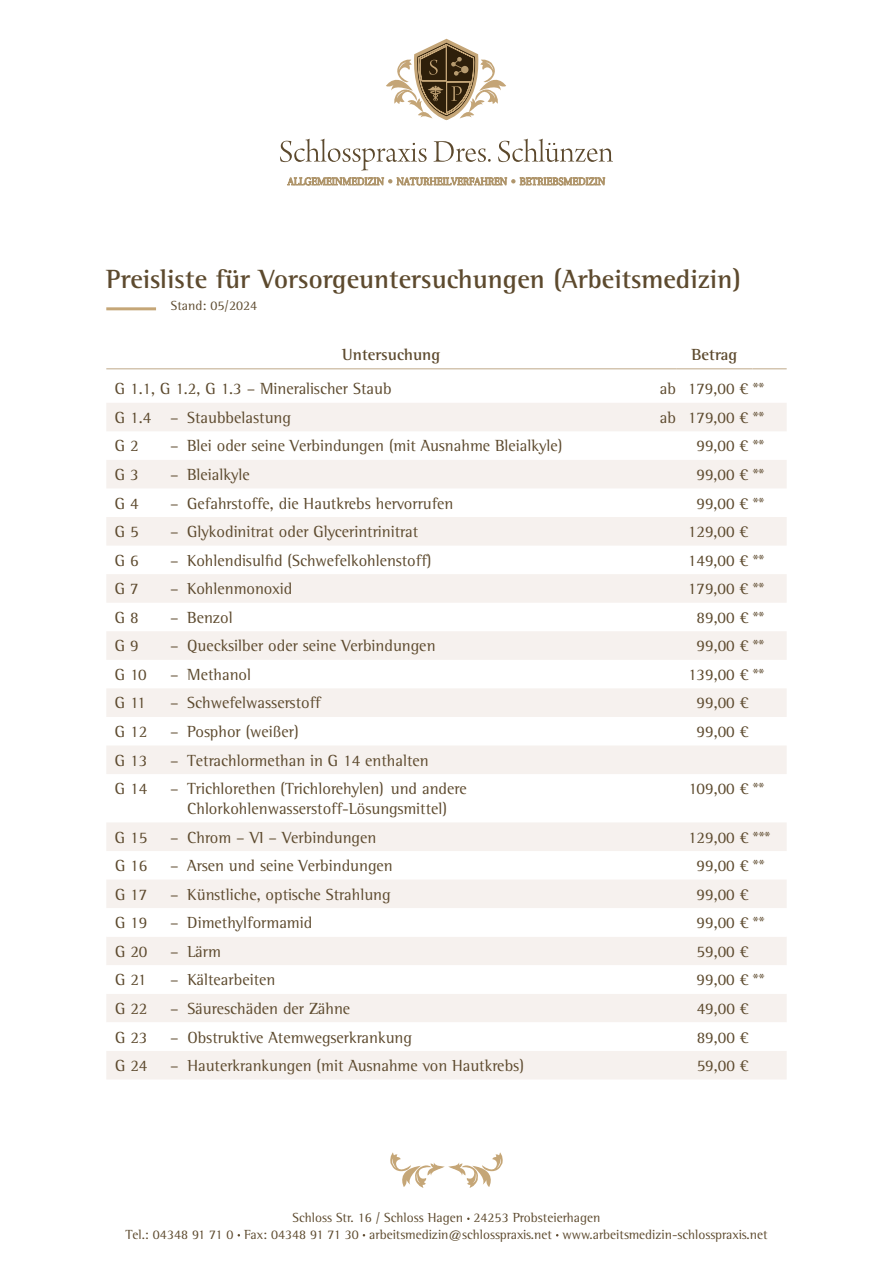
<style>
.page{position:relative;width:893px;height:1263px;background:#fff}
.page>*{position:absolute;margin:0;border:0;box-sizing:border-box;transform-origin:0 0}
.t1{font:700 27px "Rotis Semi Serif Std";color:#5d4a2e}
.t2{font:16.5px/19.8px "Rotis Semi Serif Std";color:#5d4a2e;text-align:center}
.t3{font:700 16.5px "Rotis Semi Serif Std";color:#5d4a2e}
.t4{font:13.5px/16.5px "Rotis Semi Serif Std";color:#5d4a2e;text-align:center}
</style>
<div class="page">
<svg style="left:280px;top:139px;width:147px;height:32px"></svg>
<svg style="left:433px;top:141px;width:58px;height:21px"></svg>
<svg style="left:498px;top:139px;width:115px;height:23px"></svg>
<svg style="left:386px;top:39px;width:120px;height:81px"></svg>
<svg style="left:287px;top:177px;width:318px;height:8px"></svg>
<svg style="left:390px;top:1152px;width:113px;height:36px"></svg>
<svg style="left:106px;top:403px;width:681px;height:676px;fill:#f6f1ee"></svg>
<svg style="left:106px;top:908px;width:681px;height:29px"></svg>
<svg style="left:106px;top:965px;width:681px;height:86px"></svg>
<hr style="left:106px;top:307px;width:50px;height:3px;background:#c5a677">
<hr style="left:106px;top:368px;width:570px;height:1px;background:#d4c5b0">
<hr style="left:676px;top:368px;width:77px;height:1px;background:#d4c5b0">
<hr style="left:753px;top:368px;width:34px;height:1px;background:#d4c5b0">
<h1 class="t1" style="left:106px;top:263px;width:636px">Preisliste für Vorsorgeuntersuchungen (Arbeitsmedizin)</h1>
<p class="t4" style="left:171px;top:297px;width:88px">Stand: 05/2024</p>
<p class="t3" style="left:342px;top:345px;width:100px">Untersuchung</p>
<p class="t3" style="left:691px;top:345px;width:47px">Betrag</p>
<p class="t2" style="left:115px;top:379px;width:278px">G 1.1, G 1.2, G 1.3 – Mineralischer Staub</p>
<p class="t2" style="left:660px;top:379px;width:106px">ab 179,00 € **</p>
<p class="t2" style="left:115px;top:407px;width:178px">G 1.4 – Staubbelastung</p>
<p class="t2" style="left:660px;top:407px;width:106px">ab 179,00 € **</p>
<p class="t2" style="left:115px;top:436px;width:25px">G 2</p>
<p class="t2" style="left:170px;top:436px;width:394px">– Blei oder seine Verbindungen (mit Ausnahme Bleialkyle)</p>
<p class="t2" style="left:696px;top:436px;width:69px">99,00 € **</p>
<p class="t2" style="left:115px;top:464px;width:25px">G 3</p>
<p class="t2" style="left:170px;top:464px;width:81px">– Bleialkyle</p>
<p class="t2" style="left:696px;top:464px;width:69px">99,00 € **</p>
<p class="t2" style="left:115px;top:493px;width:25px">G 4</p>
<p class="t2" style="left:170px;top:493px;width:285px">– Gefahrstoffe, die Hautkrebs hervorrufen</p>
<p class="t2" style="left:696px;top:493px;width:69px">99,00 € **</p>
<p class="t2" style="left:115px;top:522px;width:25px">G 5</p>
<p class="t2" style="left:170px;top:522px;width:250px">– Glykodinitrat oder Glycerintrinitrat</p>
<p class="t2" style="left:688px;top:522px;width:62px">129,00 €</p>
<p class="t2" style="left:115px;top:550px;width:25px">G 6</p>
<p class="t2" style="left:170px;top:550px;width:263px">– Kohlendisulfid (Schwefelkohlenstoff)</p>
<p class="t2" style="left:688px;top:550px;width:78px">149,00 € **</p>
<p class="t2" style="left:115px;top:579px;width:25px">G 7</p>
<p class="t2" style="left:170px;top:579px;width:124px">– Kohlenmonoxid</p>
<p class="t2" style="left:688px;top:579px;width:78px">179,00 € **</p>
<p class="t2" style="left:115px;top:607px;width:25px">G 8</p>
<p class="t2" style="left:170px;top:607px;width:64px">– Benzol</p>
<p class="t2" style="left:696px;top:607px;width:69px">89,00 € **</p>
<p class="t2" style="left:115px;top:636px;width:25px">G 9</p>
<p class="t2" style="left:170px;top:636px;width:267px">– Quecksilber oder seine Verbindungen</p>
<p class="t2" style="left:696px;top:636px;width:69px">99,00 € **</p>
<p class="t2" style="left:115px;top:664px;width:33px">G 10</p>
<p class="t2" style="left:170px;top:664px;width:82px">– Methanol</p>
<p class="t2" style="left:688px;top:664px;width:78px">139,00 € **</p>
<p class="t2" style="left:115px;top:693px;width:32px">G 11</p>
<p class="t2" style="left:170px;top:693px;width:152px">– Schwefelwasserstoff</p>
<p class="t2" style="left:697px;top:693px;width:53px">99,00 €</p>
<p class="t2" style="left:115px;top:721px;width:34px">G 12</p>
<p class="t2" style="left:170px;top:721px;width:130px">– Posphor (weißer)</p>
<p class="t2" style="left:697px;top:721px;width:53px">99,00 €</p>
<p class="t2" style="left:115px;top:750px;width:34px">G 13</p>
<p class="t2" style="left:170px;top:750px;width:260px">– Tetrachlormethan in G 14 enthalten</p>
<p class="t2" style="left:115px;top:779px;width:34px">G 14</p>
<p class="t2" style="left:170px;top:779px;width:298px">– Trichlorethen (Trichlorehylen) und andere<br>Chlorkohlenwasserstoff-Lösungsmittel)</p>
<p class="t2" style="left:689px;top:779px;width:77px">109,00 € **</p>
<p class="t2" style="left:115px;top:827px;width:34px">G 15</p>
<p class="t2" style="left:170px;top:827px;width:208px">– Chrom – VI – Verbindungen</p>
<p class="t2" style="left:688px;top:827px;width:84px">129,00 € ***</p>
<p class="t2" style="left:115px;top:856px;width:34px">G 16</p>
<p class="t2" style="left:170px;top:856px;width:224px">– Arsen und seine Verbindungen</p>
<p class="t2" style="left:697px;top:856px;width:69px">99,00 € **</p>
<p class="t2" style="left:115px;top:884px;width:34px">G 17</p>
<p class="t2" style="left:170px;top:884px;width:222px">– Künstliche, optische Strahlung</p>
<p class="t2" style="left:697px;top:884px;width:53px">99,00 €</p>
<p class="t2" style="left:115px;top:913px;width:34px">G 19</p>
<p class="t2" style="left:170px;top:913px;width:144px">– Dimethylformamid</p>
<p class="t2" style="left:697px;top:913px;width:69px">99,00 € **</p>
<p class="t2" style="left:115px;top:941px;width:34px">G 20</p>
<p class="t2" style="left:170px;top:941px;width:52px">– Lärm</p>
<p class="t2" style="left:697px;top:941px;width:53px">59,00 €</p>
<p class="t2" style="left:115px;top:970px;width:33px">G 21</p>
<p class="t2" style="left:170px;top:970px;width:107px">– Kältearbeiten</p>
<p class="t2" style="left:697px;top:970px;width:69px">99,00 € **</p>
<p class="t2" style="left:115px;top:998px;width:34px">G 22</p>
<p class="t2" style="left:170px;top:998px;width:181px">– Säureschäden der Zähne</p>
<p class="t2" style="left:697px;top:998px;width:53px">49,00 €</p>
<p class="t2" style="left:115px;top:1027px;width:34px">G 23</p>
<p class="t2" style="left:170px;top:1027px;width:243px">– Obstruktive Atemwegserkrankung</p>
<p class="t2" style="left:697px;top:1027px;width:53px">89,00 €</p>
<p class="t2" style="left:115px;top:1055px;width:34px">G 24</p>
<p class="t2" style="left:170px;top:1055px;width:355px">– Hauterkrankungen (mit Ausnahme von Hautkrebs)</p>
<p class="t2" style="left:697px;top:1055px;width:53px">59,00 €</p>
<p class="t4" style="left:125px;top:1209px;width:644px">Schloss Str. 16 / Schloss Hagen 24253 Probsteierhagen<br>Tel.: 04348 91 71 0 Fax: 04348 91 71 30 arbeitsmedizin@schlosspraxis.net www.arbeitsmedizin-schlosspraxis.net</p>
</div>
